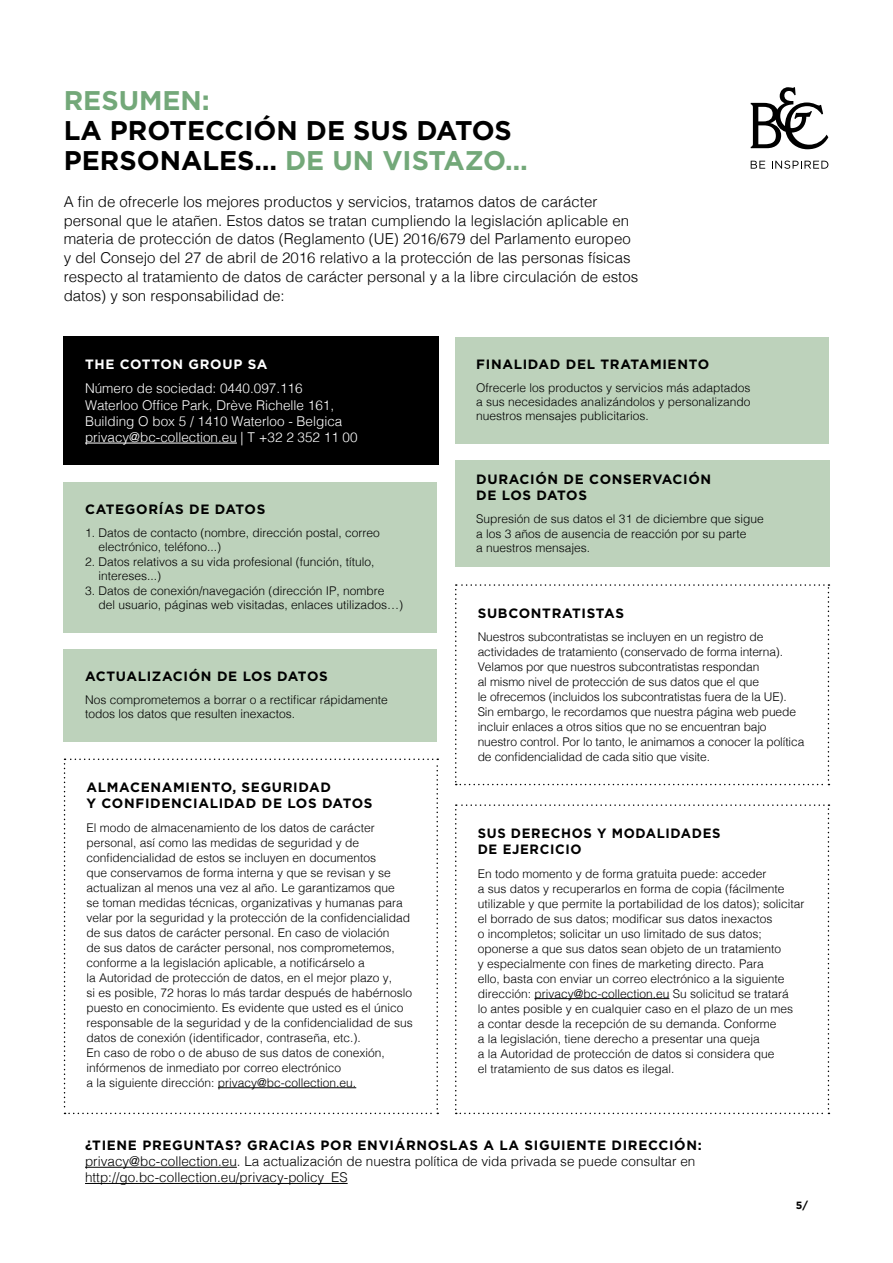
<style>
.page{position:relative;width:893px;height:1263px;background:#fff}
.page>*{position:absolute;margin:0;border:0;box-sizing:border-box;transform-origin:0 0}
.t1{font:700 27px/30px "Gotham";color:#000}
.t2{font:700 27px "Gotham";color:#73a879}
.t3{font:300 15px/18.8px "Helvetica";color:#000}
.t4{font:700 13.5px/16.2px "Gotham";letter-spacing:.05em;color:#000}
.t5{font:300 13.5px/16.2px "Helvetica";color:#fff}
.t6{font:300 13.5px/16.2px "Helvetica";color:#000}
.t7{font:700 13.5px "Gotham";letter-spacing:.05em;color:#fff}
.t8{font:300 12px/15px "Helvetica";color:#000}
.t9{font:700 10.5px "Gotham";color:#000}
.s1{color:#73a879}
</style>
<div class="page">
<svg style="left:751px;top:87px;width:77px;height:62px"></svg>
<svg style="left:751px;top:161px;width:14px;height:8px"></svg>
<svg style="left:772px;top:161px;width:56px;height:8px"></svg>
<div style="left:64px;top:482px;width:373px;height:150px;background:#bdd2bb"></div>
<svg style="left:64px;top:758px;width:374px;height:356px"></svg>
<svg style="left:455px;top:804px;width:374px;height:310px"></svg>
<svg style="left:455px;top:584px;width:374px;height:201px"></svg>
<div style="left:455px;top:460px;width:374px;height:107px;background:#bdd2bb"></div>
<div style="left:455px;top:337px;width:373px;height:106px;background:#bdd2bb"></div>
<div style="left:64px;top:337px;width:375px;height:128px;background:#000"></div>
<hr style="left:85px;top:443px;width:152px;height:1px;background:#fff">
<div style="left:64px;top:649px;width:373px;height:92px;background:#bdd2bb"></div>
<hr style="left:85px;top:1167px;width:152px;height:1px;background:#000">
<hr style="left:85px;top:1183px;width:263px;height:1px;background:#000">
<h1 class="t2" style="left:64px;top:83px;width:148px">RESUMEN:</h1>
<h1 class="t1" style="left:64px;top:115px;width:465px">LA PROTECCIÓN DE SUS DATOS<br>PERSONALES… <span class="s1">DE UN VISTAZO…</span></h1>
<p class="t3" style="left:64px;top:191px;width:576px">A fin de ofrecerle los mejores productos y servicios, tratamos datos de carácter personal que le atañen. Estos datos se tratan cumpliendo la legislación aplicable en materia de protección de datos (Reglamento (UE) 2016/679 del Parlamento europeo y del Consejo del 27 de abril de 2016 relativo a la protección de las personas físicas respecto al tratamiento de datos de carácter personal y a la libre circulación de estos datos) y son responsabilidad de:</p>
<p class="t7" style="left:85px;top:355px;width:184px">THE COTTON GROUP SA</p>
<p class="t5" style="left:85px;top:380px;width:274px">Número de sociedad: 0440.097.116<br>Waterloo Office Park, Drève Richelle 161, Building O box 5 / 1410 Waterloo - Belgica privacy@bc-collection.eu | T +32 2 352 11 00</p>
<p class="t4" style="left:85px;top:501px;width:182px">CATEGORÍAS DE DATOS</p>
<p class="t8" style="left:98px;top:525px;width:283px;line-height:14.4px;text-indent:-13px">1. Datos de contacto (nombre, dirección postal, correo electrónico, teléfono...)</p>
<p class="t8" style="left:98px;top:553px;width:278px;line-height:14.4px;text-indent:-13px">2. Datos relativos a su vida profesional (función, título, intereses...)</p>
<p class="t8" style="left:98px;top:582px;width:306px;line-height:14.4px;text-indent:-13px">3. Datos de conexión/navegación (dirección IP, nombre del usuario, páginas web visitadas, enlaces utilizados…)</p>
<p class="t4" style="left:85px;top:668px;width:244px">ACTUALIZACIÓN DE LOS DATOS</p>
<p class="t8" style="left:85px;top:692px;width:304px;line-height:14.4px">Nos comprometemos a borrar o a rectificar rápidamente todos los datos que resulten inexactos.</p>
<p class="t4" style="left:476px;top:356px;width:234px">FINALIDAD DEL TRATAMIENTO</p>
<p class="t8" style="left:476px;top:379px;width:276px;line-height:14.4px;text-align:justify">Ofrecerle los productos y servicios más adaptados a sus necesidades analizándolos y personalizando nuestros mensajes publicitarios.</p>
<p class="t4" style="left:476px;top:471px;width:236px">DURACIÓN DE CONSERVACIÓN<br>DE LOS DATOS</p>
<p class="t8" style="left:476px;top:511px;width:289px;line-height:14.4px">Supresión de sus datos el 31 de diciembre que sigue a los 3 años de ausencia de reacción por su parte<br>a nuestros mensajes.</p>
<p class="t4" style="left:478px;top:605px;width:148px">SUBCONTRATISTAS</p>
<p class="t8" style="left:478px;top:629px;width:328px">Nuestros subcontratistas se incluyen en un registro de actividades de tratamiento (conservado de forma interna).<br>Velamos por que nuestros subcontratistas respondan<br>al mismo nivel de protección de sus datos que el que<br>le ofrecemos (incluidos los subcontratistas fuera de la UE).<br>Sin embargo, le recordamos que nuestra página web puede incluir enlaces a otros sitios que no se encuentran bajo nuestro control. Por lo tanto, le animamos a conocer la política de confidencialidad de cada sitio que visite.</p>
<p class="t4" style="left:87px;top:779px;width:287px">ALMACENAMIENTO, SEGURIDAD<br>Y CONFIDENCIALIDAD DE LOS DATOS</p>
<p class="t8" style="left:87px;top:819px;width:328px">El modo de almacenamiento de los datos de carácter personal, así como las medidas de seguridad y de confidencialidad de estos se incluyen en documentos<br>que conservamos de forma interna y que se revisan y se actualizan al menos una vez al año. Le garantizamos que<br>se toman medidas técnicas, organizativas y humanas para velar por la seguridad y la protección de la confidencialidad de sus datos de carácter personal. En caso de violación<br>de sus datos de carácter personal, nos comprometemos, conforme a la legislación aplicable, a notificárselo a<br>la Autoridad de protección de datos, en el mejor plazo y,<br>si es posible, 72 horas lo más tardar después de habérnoslo puesto en conocimiento. Es evidente que usted es el único responsable de la seguridad y de la confidencialidad de sus datos de conexión (identificador, contraseña, etc.).<br>En caso de robo o de abuso de sus datos de conexión, infórmenos de inmediato por correo electrónico<br>a la siguiente dirección: privacy@bc-collection.eu.</p>
<p class="t4" style="left:478px;top:825px;width:244px">SUS DERECHOS Y MODALIDADES<br>DE EJERCICIO</p>
<p class="t8" style="left:478px;top:865px;width:328px">En todo momento y de forma gratuita puede: acceder<br>a sus datos y recuperarlos en forma de copia (fácilmente utilizable y que permite la portabilidad de los datos); solicitar el borrado de sus datos; modificar sus datos inexactos<br>o incompletos; solicitar un uso limitado de sus datos; oponerse a que sus datos sean objeto de un tratamiento<br>y especialmente con fines de marketing directo. Para<br>ello, basta con enviar un correo electrónico a la siguiente dirección: privacy@bc-collection.eu Su solicitud se tratará<br>lo antes posible y en cualquier caso en el plazo de un mes<br>a contar desde la recepción de su demanda. Conforme<br>a la legislación, tiene derecho a presentar una queja<br>a la Autoridad de protección de datos si considera que<br>el tratamiento de sus datos es ilegal.</p>
<p class="t4" style="left:85px;top:1137px;width:618px">¿TIENE PREGUNTAS? GRACIAS POR ENVIÁRNOSLAS A LA SIGUIENTE DIRECCIÓN:</p>
<p class="t6" style="left:85px;top:1152px;width:612px">privacy@bc-collection.eu. La actualización de nuestra política de vida privada se puede consultar en http://go.bc-collection.eu/privacy-policy_ES</p>
<p class="t9" style="left:796px;top:1198px;width:13px">5/</p>
</div>
